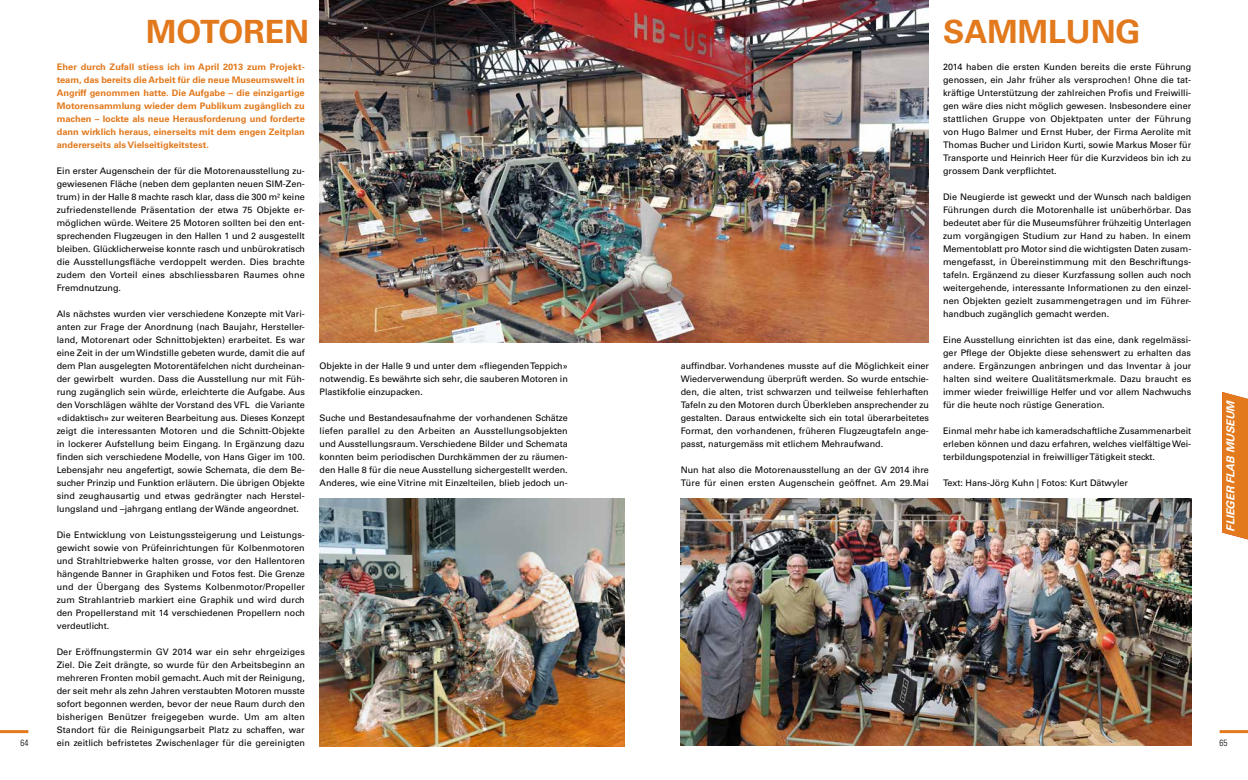
<style>
.page{position:relative;width:1248px;height:780px;background:#fff}
.page>*{position:absolute;margin:0;border:0;box-sizing:border-box;transform-origin:0 0}
.t1{font:700 32px "Univers LT Std";color:#e2791d}
.t2{font:italic 700 11px "Univers LT Std";color:#fff}
.t3{font:9px/13px "Univers LT Std";color:#000;text-align:justify}
.t4{font:700 9px/13px "Univers LT Std";color:#e2791d;text-align:justify}
.t5{font:300 condensed 9px "Univers LT Std";color:#000}
</style>
<div class="page">
<hr style="left:1219px;top:730px;width:28px;height:3px;background:#e2791d">
<div style="left:1222px;top:392px;width:25px;height:148px;background:#e2791d"></div>
<hr style="left:0;top:730px;width:28px;height:3px;background:#e2791d">
<img style="left:319px;top:499px;width:305px;height:247px">
<img style="left:319px;top:0;width:609px;height:343px">
<img style="left:680px;top:499px;width:511px;height:247px">
<p class="t5" style="left:20px;top:737px;width:9px">64</p>
<h1 class="t1" style="left:146px;top:13px;width:164px">MOTOREN</h1>
<h1 class="t1" style="left:943px;top:13px;width:199px">SAMMLUNG</h1>
<p class="t4" style="left:57px;top:60px;width:250px">Eher durch Zufall stiess ich im April 2013 zum Projekt&shy;team, das bereits die Arbeit für die neue Museumswelt in Angriff genommen hatte. Die Aufgabe – die einzigartige Motorensammlung wieder dem Publikum zugänglich zu machen – lockte als neue Herausforderung und forderte dann wirklich heraus, einerseits mit dem engen Zeitplan andererseits als Vielseitigkeitstest.</p>
<p class="t3" style="left:57px;top:164px;width:250px">Ein erster Augenschein der für die Motorenausstellung zu&shy;gewiesenen Fläche (neben dem geplanten neuen SIM-Zen&shy;trum) in der Halle 8 machte rasch klar, dass die 300 m² keine zufriedenstellende Präsentation der etwa 75 Objekte er&shy;möglichen würde. Weitere 25 Motoren sollten bei den ent&shy;sprechenden Flugzeugen in den Hallen 1 und 2 ausgestellt bleiben. Glücklicherweise konnte rasch und unbürokratisch die Ausstellungsfläche verdoppelt werden. Dies brachte zudem den Vorteil eines abschliessbaren Raumes ohne Fremdnutzung.</p>
<p class="t3" style="left:57px;top:307px;width:250px">Als nächstes wurden vier verschiedene Konzepte mit Vari&shy;anten zur Frage der Anordnung (nach Baujahr, Hersteller&shy;land, Motorenart oder Schnittobjekten) erarbeitet. Es war eine Zeit in der um Windstille gebeten wurde, damit die auf dem Plan ausgelegten Motorentäfelchen nicht durcheinan&shy;der gewirbelt wurden. Dass die Ausstellung nur mit Füh&shy;rung zugänglich sein würde, erleichterte die Aufgabe. Aus den Vorschlägen wählte der Vorstand des VFL die Variante «didaktisch» zur weiteren Bearbeitung aus. Dieses Konzept zeigt die interessanten Motoren und die Schnitt-Objekte in lockerer Aufstellung beim Eingang. In Ergänzung dazu finden sich verschiedene Modelle, von Hans Giger im 100.<br>Lebensjahr neu angefertigt, sowie Schemata, die dem Be&shy;sucher Prinzip und Funktion erläutern. Die übrigen Objekte sind zeughausartig und etwas gedrängter nach Herstel&shy;lungsland und –jahrgang entlang der Wände angeordnet.</p>
<p class="t3" style="left:57px;top:528px;width:250px">Die Entwicklung von Leistungssteigerung und Leistungs&shy;gewicht sowie von Prüfeinrichtungen für Kolbenmotoren und Strahltriebwerke halten grosse, vor den Hallentoren hängende Banner in Graphiken und Fotos fest. Die Grenze und der Übergang des Systems Kolbenmotor/Propeller zum Strahlantrieb markiert eine Graphik und wird durch den Propellerstand mit 14 verschiedenen Propellern noch verdeutlicht.</p>
<p class="t3" style="left:57px;top:645px;width:250px">Der Eröffnungstermin GV 2014 war ein sehr ehrgeiziges Ziel. Die Zeit drängte, so wurde für den Arbeitsbeginn an mehreren Fronten mobil gemacht. Auch mit der Reinigung, der seit mehr als zehn Jahren verstaubten Motoren musste sofort begonnen werden, bevor der neue Raum durch den bisherigen Benützer freigegeben wurde. Um am alten Standort für die Reinigungsarbeit Platz zu schaffen, war ein zeitlich befristetes Zwischenlager für die gereinigten</p>
<p class="t3" style="left:319px;top:359px;width:250px">Objekte in der Halle 9 und unter dem «fliegenden Teppich» notwendig. Es bewährte sich sehr, die sauberen Motoren in Plastikfolie einzupacken.</p>
<p class="t3" style="left:319px;top:411px;width:250px">Suche und Bestandesaufnahme der vorhandenen Schätze liefen parallel zu den Arbeiten an Ausstellungsobjekten und Ausstellungsraum. Verschiedene Bilder und Schemata konnten beim periodischen Durchkämmen der zu räumen&shy;den Halle 8 für die neue Ausstellung sichergestellt werden.<br>Anderes, wie eine Vitrine mit Einzelteilen, blieb jedoch un-</p>
<p class="t3" style="left:680px;top:359px;width:250px">auffindbar. Vorhandenes musste auf die Möglichkeit einer Wiederverwendung überprüft werden. So wurde entschie&shy;den, die alten, trist schwarzen und teilweise fehlerhaften Tafeln zu den Motoren durch Überkleben ansprechender zu gestalten. Daraus entwickelte sich ein total überarbeitetes Format, den vorhandenen, früheren Flugzeugtafeln ange&shy;passt, naturgemäss mit etlichem Mehraufwand.</p>
<p class="t3" style="left:680px;top:463px;width:250px">Nun hat also die Motorenausstellung an der GV 2014 ihre<br>Türe für einen ersten Augenschein geöffnet. Am 29.Mai</p>
<p class="t3" style="left:943px;top:60px;width:250px">2014 haben die ersten Kunden bereits die erste Führung genossen, ein Jahr früher als versprochen! Ohne die tat&shy;kräftige Unterstützung der zahlreichen Profis und Freiwilli&shy;gen wäre dies nicht möglich gewesen. Insbesondere einer stattlichen Gruppe von Objektpaten unter der Führung von Hugo Balmer und Ernst Huber, der Firma Aerolite mit Thomas Bucher und Liridon Kurti, sowie Markus Moser für Transporte und Heinrich Heer für die Kurzvideos bin ich zu grossem Dank verpflichtet.</p>
<p class="t3" style="left:943px;top:190px;width:250px">Die Neugierde ist geweckt und der Wunsch nach baldigen Führungen durch die Motorenhalle ist unüberhörbar. Das bedeutet aber für die Museumsführer frühzeitig Unterlagen zum vorgängigen Studium zur Hand zu haben. In einem Mementoblatt pro Motor sind die wichtigsten Daten zusam&shy;mengefasst, in Übereinstimmung mit den Beschriftungs&shy;tafeln. Ergänzend zu dieser Kurzfassung sollen auch noch weitergehende, interessante Informationen zu den einzel&shy;nen Objekten gezielt zusammengetragen und im Führer&shy;handbuch zugänglich gemacht werden.</p>
<p class="t3" style="left:943px;top:333px;width:250px">Eine Ausstellung einrichten ist das eine, dank regelmässi&shy;ger Pflege der Objekte diese sehenswert zu erhalten das andere. Ergänzungen anbringen und das Inventar à jour halten sind weitere Qualitätsmerkmale. Dazu braucht es immer wieder freiwillige Helfer und vor allem Nachwuchs für die heute noch rüstige Generation.</p>
<p class="t3" style="left:943px;top:424px;width:250px">Einmal mehr habe ich kameradschaftliche Zusammenarbeit erleben können und dazu erfahren, welches vielfältige Wei&shy;terbildungspotenzial in freiwilliger Tätigkeit steckt.</p>
<p class="t3" style="left:943px;top:476px;width:186px">Text: Hans-Jörg Kuhn | Fotos: Kurt Dätwyler</p>
<p class="t2" style="left:1223px;top:531px;width:135px;rotate:-90deg">FLIEGER FLAB MUSEUM</p>
<p class="t2" style="left:1223px;top:517px;width:109px;rotate:-90deg">AIR FORCE CENT R</p>
<p class="t5" style="left:1219px;top:737px;width:9px">65</p>
</div>
